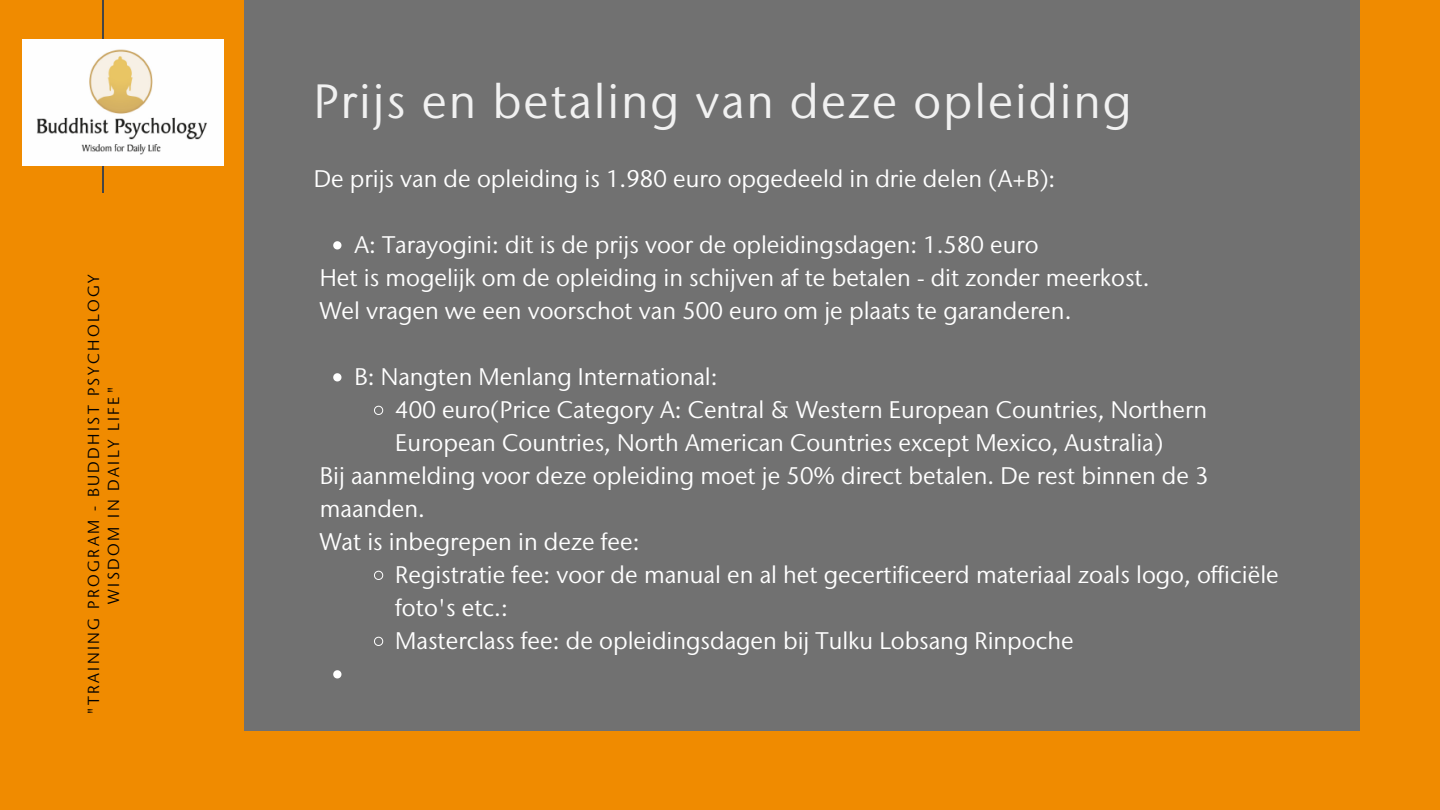
<style>
.page{position:relative;width:1440px;height:810px;background:#f08b00}
.page>*{position:absolute;margin:0;border:0;box-sizing:border-box;transform-origin:0 0}
.t1{font:48px "Stone Sans IIITC Pro";letter-spacing:.04em;color:#f1f1f1}
.t2{font:24px/33px "Stone Sans IIITC Pro";color:#fff}
.t3{font:16px "Stone Sans IIITC Pro";letter-spacing:.15em;color:#000}
</style>
<div class="page">
<div style="left:244px;top:0;width:1115px;height:730px;background:#717171"></div>
<hr style="left:103px;top:0;width:1px;height:193px;background:#454545">
<svg style="left:333px;top:241px;width:8px;height:8px"></svg>
<svg style="left:333px;top:373px;width:8px;height:8px"></svg>
<svg style="left:374px;top:405px;width:10px;height:10px"></svg>
<svg style="left:374px;top:570px;width:10px;height:10px"></svg>
<svg style="left:374px;top:636px;width:10px;height:10px"></svg>
<svg style="left:333px;top:670px;width:8px;height:8px"></svg>
<img style="left:22px;top:40px;width:202px;height:126px">
<p class="t3" style="left:83px;top:715px;width:443px;rotate:-90deg">"TRAINING PROGRAM - BUDDHIST PSYCHOLOGY</p>
<p class="t3" style="left:103px;top:604px;width:219px;rotate:-90deg">WISDOM IN DAILY LIFE"</p>
<p class="t1" style="left:314px;top:70px;width:819px">Prijs en betaling van deze opleiding</p>
<p class="t2" style="left:314px;top:163px;width:743px">De prijs van de opleiding is 1.980 euro opgedeeld in drie delen (A+B):</p>
<p class="t2" style="left:355px;top:229px;width:686px">A: Tarayogini: dit is de prijs voor de opleidingsdagen: 1.580 euro</p>
<p class="t2" style="left:320px;top:262px;width:831px">Het is mogelijk om de opleiding in schijven af te betalen - dit zonder meerkost.</p>
<p class="t2" style="left:320px;top:295px;width:753px">Wel vragen we een voorschot van 500 euro om je plaats te garanderen.</p>
<p class="t2" style="left:355px;top:361px;width:365px">B: Nangten Menlang International:</p>
<p class="t2" style="left:395px;top:394px;width:813px">400 euro(Price Category A: Central &amp; Western European Countries, Northern<br>European Countries, North American Countries except Mexico, Australia)</p>
<p class="t2" style="left:320px;top:460px;width:890px">Bij aanmelding voor deze opleiding moet je 50% direct betalen. De rest binnen de 3</p>
<p class="t2" style="left:320px;top:493px;width:107px">maanden.</p>
<p class="t2" style="left:320px;top:526px;width:321px">Wat is inbegrepen in deze fee:</p>
<p class="t2" style="left:395px;top:559px;width:885px">Registratie fee: voor de manual en al het gecertificeerd materiaal zoals logo, officiële foto's etc.:</p>
<p class="t2" style="left:395px;top:625px;width:680px">Masterclass fee: de opleidingsdagen bij Tulku Lobsang Rinpoche</p>
</div>
